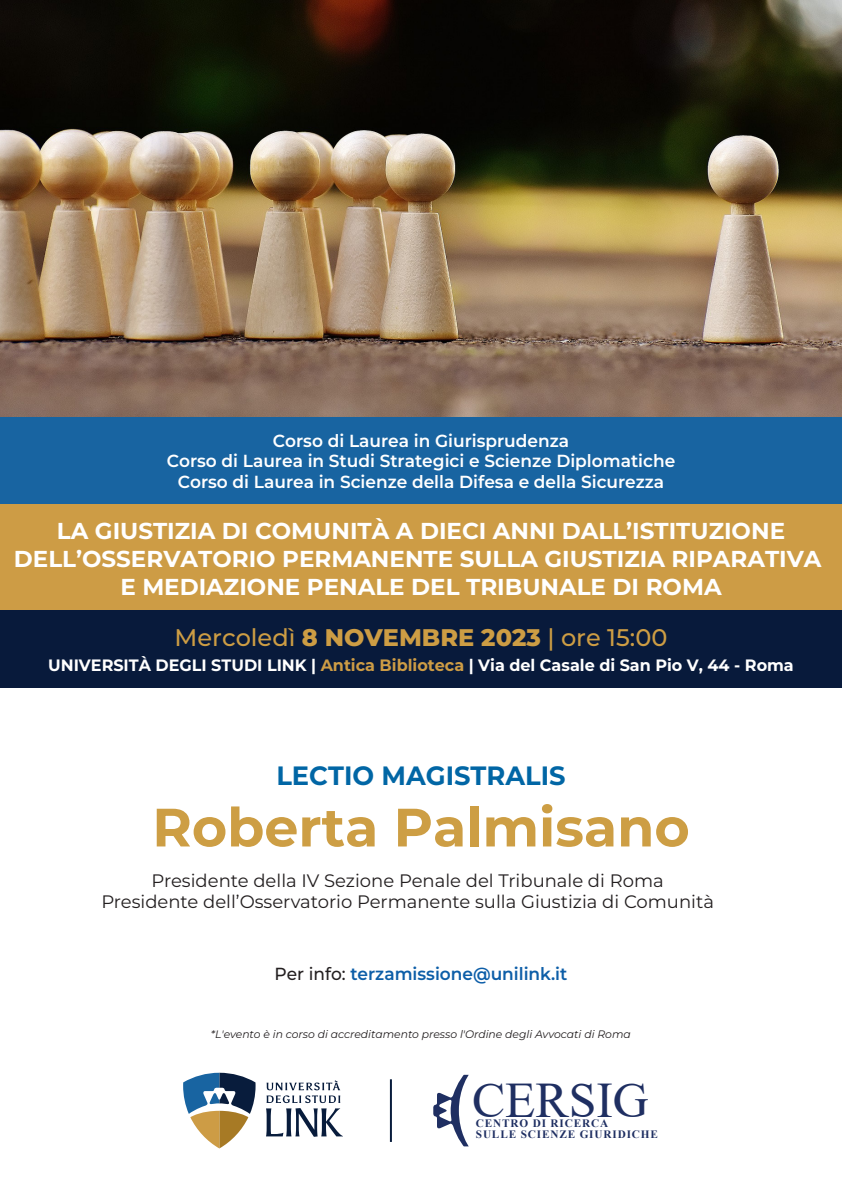
<style>
.page{position:relative;width:842px;height:1191px;background:#fff}
.page>*{position:absolute;margin:0;border:0;box-sizing:border-box;transform-origin:0 0}
.t1{font:700 53.9px "Montserrat";color:#cd9e44}
.t2{font:49.7px "Times New Roman";color:#1f2f62}
.t3{font:700 26.5px "Montserrat";color:#0166a5}
.t4{font:500 24px "Montserrat";color:#cd9d44}
.t5{font:700 23px/27.6px "Montserrat";color:#fff;text-align:center}
.t6{font:18px/21.6px "Montserrat";color:#231f20;text-align:center}
.t7{font:600 17.5px/20.4px "Montserrat";color:#fff;text-align:center}
.t8{font:600 17.5px "Montserrat";color:#0d5ea8}
.t9{font:700 16.4px "Montserrat";color:#fff}
.t10{font:700 11.3px/10.5px "Times New Roman";letter-spacing:.075em;color:#1f2f62}
.t11{font:italic 10.8px "Montserrat";color:#231f20}
.s1{font-weight:800}
.s2{color:#cd9c45}
.s3{font-weight:500;color:#231f20}
</style>
<div class="page">
<img style="left:0;top:0;width:842px;height:418px">
<div style="left:0;top:610px;width:842px;height:78px;background:#081a3b"></div>
<div style="left:0;top:503px;width:842px;height:107px;background:#cd9c45"></div>
<div style="left:0;top:418px;width:842px;height:86px;background:#1864a1"></div>
<svg style="left:266px;top:1080px;width:77px;height:56px"></svg>
<svg style="left:183px;top:1072px;width:73px;height:76px"></svg>
<hr style="left:390px;top:1079px;width:2px;height:63px;background:#081c3c">
<svg style="left:433px;top:1074px;width:36px;height:72px"></svg>
<p class="t7" style="left:167px;top:430px;width:510px">Corso di Laurea in Giurisprudenza<br>Corso di Laurea in Studi Strategici e Scienze Diplomatiche<br>Corso di Laurea in Scienze della Difesa e della Sicurezza</p>
<p class="t5" style="left:14px;top:517px;width:809px">LA GIUSTIZIA DI COMUNITÀ A DIECI ANNI DALL’ISTITUZIONE<br>DELL’OSSERVATORIO PERMANENTE SULLA GIUSTIZIA RIPARATIVA<br>E MEDIAZIONE PENALE DEL TRIBUNALE DI ROMA</p>
<p class="t4" style="left:175px;top:621px;width:494px">Mercoledì <span class="s1">8 NOVEMBRE 2023</span> | ore 15:00</p>
<p class="t9" style="left:48px;top:654px;width:747px">UNIVERSITÀ DEGLI STUDI LINK | <span class="s2">Antica Biblioteca</span> | Via del Casale di San Pio V, 44 - Roma</p>
<p class="t3" style="left:276px;top:758px;width:291px">LECTIO MAGISTRALIS</p>
<h1 class="t1" style="left:152px;top:791px;width:539px">Roberta Palmisano</h1>
<p class="t6" style="left:101px;top:869px;width:614px">Presidente della IV Sezione Penale del Tribunale di Roma<br>Presidente dell’Osservatorio Permanente sulla Giustizia di Comunità</p>
<p class="t8" style="left:275px;top:962px;width:294px"><span class="s3">Per info:</span> terzamissione@unilink.it</p>
<p class="t11" style="left:211px;top:1027px;width:421px">*L'evento è in corso di accreditamento presso l'Ordine degli Avvocati di Roma</p>
<h2 class="t2" style="left:472px;top:1064px;width:178px">CERSIG</h2>
<p class="t10" style="left:476px;top:1118px;width:184px">CENTRO DI RICERCA<br>SULLE SCIENZE GIURIDICHE</p>
</div>
